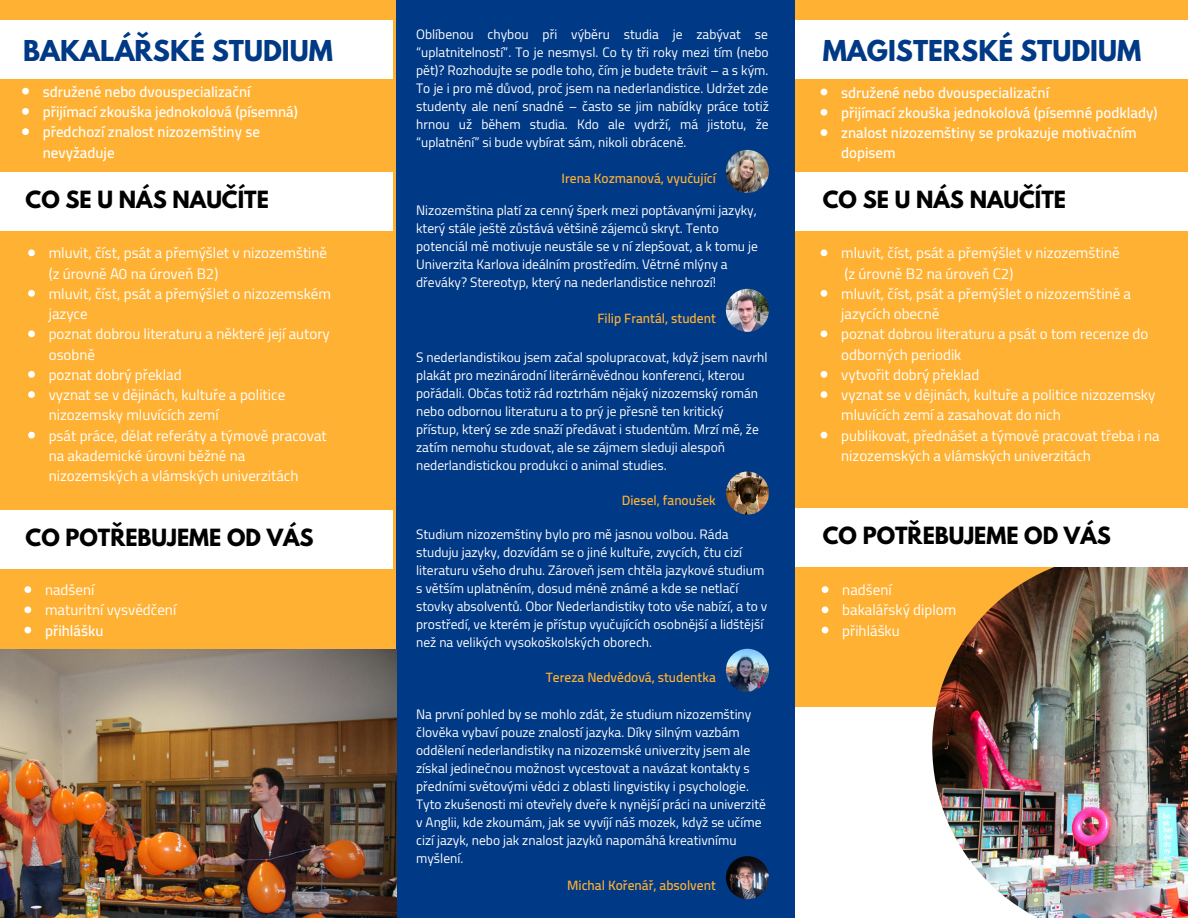
<style>
.page{position:relative;width:1188px;height:918px;background:#ffb134}
.page>*{position:absolute;margin:0;border:0;box-sizing:border-box;transform-origin:0 0}
.t1{font:700 25.5px "League Spartan";color:#003986}
.t2{font:700 21px "League Spartan";color:#000}
.t3{font:15px/20.2px "Cairo";color:#fff}
.t4{font:600 15px/20.2px "Cairo";color:#fff}
.t5{font:13.5px/18px "Cairo";color:#fff}
.t6{font:600 13.5px "Cairo";color:#ffb134}
</style>
<div class="page">
<div style="left:0;top:20px;width:393px;height:58px;background:#fff"></div>
<div style="left:26px;top:707px;width:1162px;height:211px;background:#fff"></div>
<div style="left:396px;top:0;width:398px;height:918px;background:#003986"></div>
<div style="left:0;top:172px;width:393px;height:59px;background:#fff"></div>
<div style="left:0;top:510px;width:393px;height:59px;background:#fff"></div>
<div style="left:796px;top:20px;width:392px;height:58px;background:#fff"></div>
<svg style="left:821px;top:89px;width:6px;height:6px"></svg>
<svg style="left:821px;top:109px;width:6px;height:7px"></svg>
<svg style="left:821px;top:129px;width:6px;height:7px"></svg>
<div style="left:796px;top:172px;width:392px;height:59px;background:#fff"></div>
<svg style="left:821px;top:249px;width:6px;height:7px"></svg>
<svg style="left:821px;top:290px;width:6px;height:7px"></svg>
<svg style="left:821px;top:330px;width:6px;height:7px"></svg>
<svg style="left:821px;top:371px;width:6px;height:7px"></svg>
<svg style="left:821px;top:391px;width:6px;height:7px"></svg>
<svg style="left:821px;top:432px;width:6px;height:6px"></svg>
<svg style="left:822px;top:586px;width:6px;height:7px"></svg>
<svg style="left:822px;top:606px;width:6px;height:7px"></svg>
<svg style="left:822px;top:627px;width:6px;height:6px"></svg>
<img style="left:932px;top:567px;width:256px;height:351px">
<div style="left:796px;top:508px;width:392px;height:59px;background:#fff"></div>
<img style="left:726px;top:150px;width:43px;height:43px;border-radius:50%">
<img style="left:726px;top:289px;width:43px;height:43px;border-radius:50%">
<img style="left:726px;top:856px;width:43px;height:43px;border-radius:50%">
<img style="left:726px;top:472px;width:43px;height:43px;border-radius:50%">
<img style="left:726px;top:649px;width:43px;height:43px;border-radius:50%">
<img style="left:0;top:650px;width:397px;height:268px">
<svg style="left:28px;top:249px;width:7px;height:7px"></svg>
<svg style="left:28px;top:290px;width:7px;height:7px"></svg>
<svg style="left:28px;top:330px;width:7px;height:7px"></svg>
<svg style="left:28px;top:371px;width:7px;height:7px"></svg>
<svg style="left:28px;top:391px;width:7px;height:7px"></svg>
<svg style="left:28px;top:432px;width:7px;height:6px"></svg>
<svg style="left:24px;top:586px;width:7px;height:7px"></svg>
<svg style="left:24px;top:606px;width:7px;height:7px"></svg>
<svg style="left:24px;top:627px;width:7px;height:6px"></svg>
<svg style="left:22px;top:88px;width:7px;height:7px"></svg>
<svg style="left:22px;top:108px;width:7px;height:7px"></svg>
<svg style="left:22px;top:128px;width:7px;height:7px"></svg>
<h1 class="t1" style="left:23px;top:38px;width:311px">BAKALÁŘSKÉ STUDIUM</h1>
<p class="t4" style="left:43px;top:81px;width:257px">sdružené nebo dvouspecializační přijímací zkouška jednokolová (písemná) předchozí znalost nizozemštiny se nevyžaduje</p>
<h2 class="t2" style="left:26px;top:189px;width:245px">CO SE U NÁS NAUČÍTE</h2>
<p class="t3" style="left:49px;top:243px;width:284px">mluvit, číst, psát a přemýšlet v nizozemštině (z úrovně A0 na úroveň B2)<br>mluvit, číst, psát a přemýšlet o nizozemském jazyce<br>poznat dobrou literaturu a některé její autory osobně<br>poznat dobrý překlad<br>vyznat se v dějinách, kultuře a politice nizozemsky mluvících zemí<br>psát práce, dělat referáty a týmově pracovat na akademické úrovni běžné na nizozemských a vlámských univerzitách</p>
<h2 class="t2" style="left:26px;top:527px;width:290px">CO POTŘEBUJEME OD VÁS</h2>
<p class="t3" style="left:45px;top:580px;width:133px">nadšení<br>maturitní vysvědčení</p>
<p class="t4" style="left:45px;top:620px;width:60px">přihlášku</p>
<p class="t5" style="left:416px;top:25px;width:354px;text-align:justify">Oblíbenou chybou při výběru studia je zabývat se “uplatnitelností”. To je nesmysl. Co ty tři roky mezi tím (nebo pět)? Rozhodujte se podle toho, čím je budete trávit – a s kým.<br>To je i pro mě důvod, proč jsem na nederlandistice. Udržet zde studenty ale není snadné – často se jim nabídky práce totiž hrnou už během studia. Kdo ale vydrží, má jistotu, že “uplatnění” si bude vybírat sám, nikoli obráceně.</p>
<p class="t6" style="left:562px;top:170px;width:156px">Irena Kozmanová, vyučující</p>
<p class="t5" style="left:416px;top:201px;width:343px">Nizozemština platí za cenný šperk mezi poptávanými jazyky, který stále ještě zůstává většině zájemců skryt. Tento potenciál mě motivuje neustále se v ní zlepšovat, a k tomu je Univerzita Karlova ideálním prostředím. Větrné mlýny a dřeváky? Stereotyp, který na nederlandistice nehrozí!</p>
<p class="t6" style="left:597px;top:310px;width:120px">Filip Frantál, student</p>
<p class="t5" style="left:416px;top:348px;width:353px">S nederlandistikou jsem začal spolupracovat, když jsem navrhl plakát pro mezinárodní literárněvědnou konferenci, kterou pořádali. Občas totiž rád roztrhám nějaký nizozemský román nebo odbornou literaturu a to prý je přesně ten kritický přístup, který se zde snaží předávat i studentům. Mrzí mě, že zatím nemohu studovat, ale se zájmem sleduji alespoň nederlandistickou produkci o animal studies.</p>
<p class="t6" style="left:622px;top:493px;width:96px">Diesel, fanoušek</p>
<p class="t5" style="left:416px;top:525px;width:353px">Studium nizozemštiny bylo pro mě jasnou volbou. Ráda studuju jazyky, dozvídám se o jiné kultuře, zvycích, čtu cizí literaturu všeho druhu. Zároveň jsem chtěla jazykové studium s větším uplatněním, dosud méně známé a kde se netlačí stovky absolventů. Obor Nederlandistiky toto vše nabízí, a to v prostředí, ve kterém je přístup vyučujících osobnější a lidštější než na velikých vysokoškolských oborech.</p>
<p class="t6" style="left:546px;top:670px;width:171px">Tereza Nedvědová, studentka</p>
<p class="t5" style="left:416px;top:706px;width:351px">Na první pohled by se mohlo zdát, že studium nizozemštiny člověka vybaví pouze znalostí jazyka. Díky silným vazbám oddělení nederlandistiky na nizozemské univerzity jsem ale získal jedinečnou možnost vycestovat a navázat kontakty s předními světovými vědci z oblasti lingvistiky i psychologie.<br>Tyto zkušenosti mi otevřely dveře k nynější práci na univerzitě v Anglii, kde zkoumám, jak se vyvíjí náš mozek, když se učíme cizí jazyk, nebo jak znalost jazyků napomáhá kreativnímu myšlení.</p>
<p class="t6" style="left:567px;top:877px;width:150px">Michal Kořenář, absolvent</p>
<h1 class="t1" style="left:823px;top:38px;width:320px">MAGISTERSKÉ STUDIUM</h1>
<p class="t4" style="left:841px;top:82px;width:318px">sdružené nebo dvouspecializační<br>přijímací zkouška jednokolová (písemné podklady) znalost nizozemštiny se prokazuje motivačním dopisem</p>
<h2 class="t2" style="left:823px;top:189px;width:245px">CO SE U NÁS NAUČÍTE</h2>
<p class="t3" style="left:841px;top:243px;width:320px">mluvit, číst, psát a přemýšlet v nizozemštině<br>(z úrovně B2 na úroveň C2)<br>mluvit, číst, psát a přemýšlet o nizozemštině a jazycích obecně<br>poznat dobrou literaturu a psát o tom recenze do odborných periodik<br>vytvořit dobrý překlad<br>vyznat se v dějinách, kultuře a politice nizozemsky mluvících zemí a zasahovat do nich<br>publikovat, přednášet a týmově pracovat třeba i na nizozemských a vlámských univerzitách</p>
<h2 class="t2" style="left:823px;top:525px;width:290px">CO POTŘEBUJEME OD VÁS</h2>
<p class="t3" style="left:842px;top:580px;width:115px">nadšení bakalářský diplom přihlášku</p>
</div>
